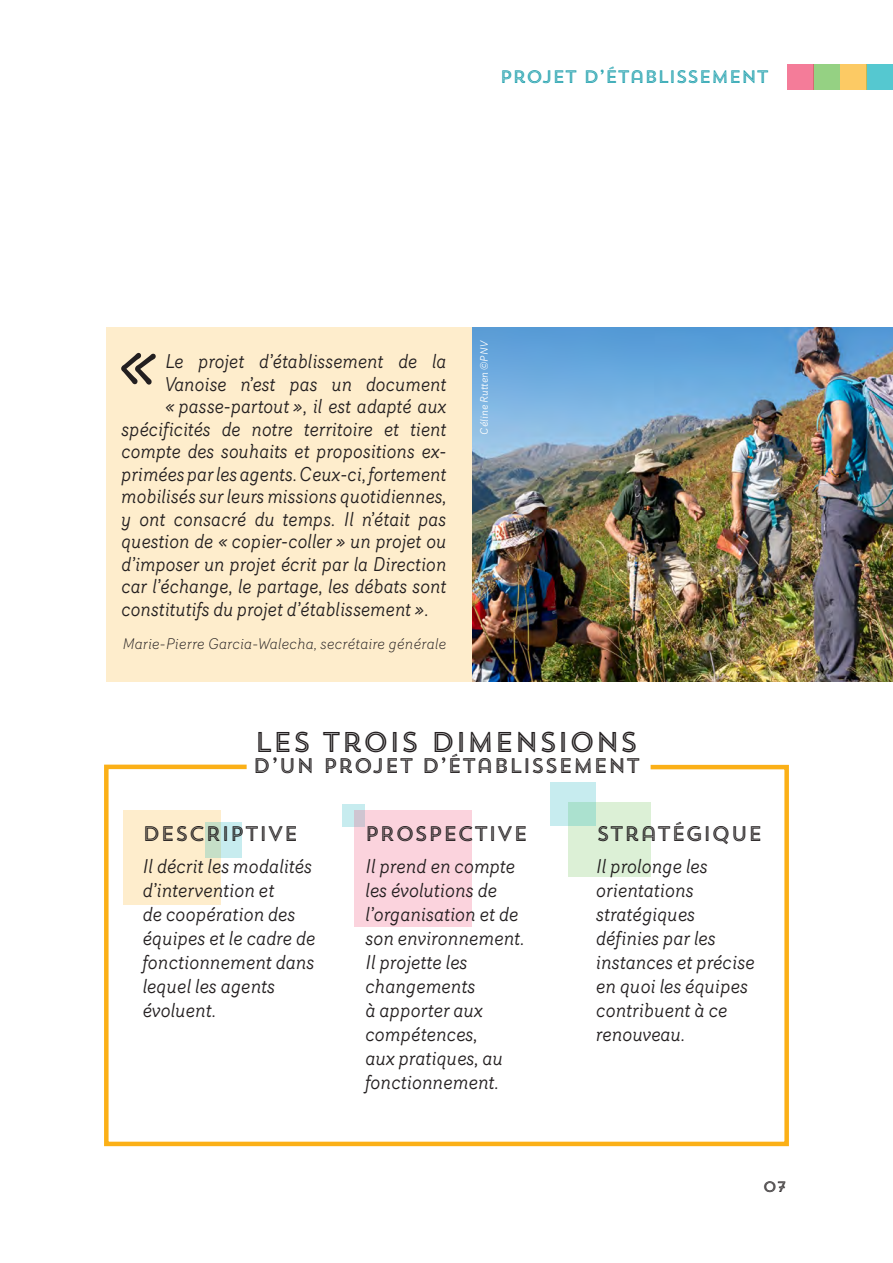
<style>
.page{position:relative;width:893px;height:1263px;background:#fff}
.page>*{position:absolute;margin:0;border:0;box-sizing:border-box;transform-origin:0 0}
.t1{font:italic 82.05px "Router";color:#231f20;scale:.93 1}
.t2{font:28.5px "Trend Sans Five";color:#231f20}
.t3{font:21px "Trend Sans Five";color:#231f20}
.t4{font:21px "Trend Sans Five";color:#231f20;scale:.96 1}
.t5{font:italic 19.5px "Router";letter-spacing:-.01em;color:#231f20;scale:.93 1}
.t6{font:italic 19.5px/24px "Router";letter-spacing:-.01em;color:#231f20;scale:.95 1}
.t7{font:18px "Trend Sans Five";letter-spacing:-.03em;color:#20a0ad}
.t8{font:italic 300 15px "Router";color:#231f20}
.t9{font:15px "Trend Sans Five";color:#231f20}
.t10{font:italic 10.5px "Router";color:#fff}
</style>
<div class="page">
<div style="left:106px;top:327px;width:366px;height:355px;background:#feedcc"></div>
<img style="left:472px;top:327px;width:421px;height:355px">
<svg style="left:104px;top:764px;width:685px;height:383px"></svg>
<div style="left:866px;top:64px;width:27px;height:26px;background:#55c8d0"></div>
<div style="left:840px;top:64px;width:26px;height:26px;background:#fcca64"></div>
<div style="left:813px;top:64px;width:27px;height:26px;background:#95d183"></div>
<div style="left:787px;top:64px;width:26px;height:26px;background:#f47c99"></div>
<p class="t7" style="left:500px;top:66px;width:271px">PROJET D’ÉTABLISSEMENT</p>
<p class="t1" style="left:117px;top:301px;width:46px">«</p>
<p class="t5" style="left:165px;top:347px;width:304px">Le projet d’établissement de la</p>
<p class="t5" style="left:165px;top:370px;width:304px">Vanoise n’est pas un document</p>
<p class="t5" style="left:165px;top:392px;width:304px">« passe-partout », il est adapté aux</p>
<p class="t5" style="left:121px;top:415px;width:351px">spécificités de notre territoire et tient</p>
<p class="t5" style="left:121px;top:437px;width:351px">compte des souhaits et propositions ex-</p>
<p class="t5" style="left:121px;top:460px;width:351px">primées par les agents. Ceux-ci, fortement</p>
<p class="t5" style="left:121px;top:482px;width:351px">mobilisés sur leurs missions quotidiennes,</p>
<p class="t5" style="left:121px;top:505px;width:351px">y ont consacré du temps. Il n’était pas</p>
<p class="t5" style="left:121px;top:527px;width:351px">question de « copier-coller » un projet ou</p>
<p class="t5" style="left:121px;top:550px;width:351px">d’imposer un projet écrit par la Direction</p>
<p class="t5" style="left:121px;top:572px;width:351px">car l’échange, le partage, les débats sont</p>
<p class="t5" style="left:121px;top:595px;width:332px">constitutifs du projet d’établissement ».</p>
<p class="t8" style="left:122px;top:633px;width:326px">Marie-Pierre Garcia-Walecha, secrétaire générale</p>
<p class="t10" style="left:476px;top:435px;width:95px;rotate:-90deg">Céline Rutten ©PNV</p>
<p class="t2" style="left:254px;top:723px;width:385px">LES TROIS DIMENSIONS</p>
<p class="t3" style="left:253px;top:752px;width:389px">D’UN PROJET D’ÉTABLISSEMENT</p>
<p class="t3" style="left:365px;top:820px;width:165px">PROSPECTIVE</p>
<p class="t3" style="left:142px;top:820px;width:158px">DESCRIPTIVE</p>
<p class="t6" style="left:142px;top:853px;width:184px">Il décrit les modalités d’intervention et<br>de coopération des équipes et le cadre de fonctionnement dans lequel les agents évoluent.</p>
<p class="t6" style="left:365px;top:853px;width:169px">Il prend en compte les évolutions de l’organisation et de son environnement.<br>Il projette les changements<br>à apporter aux compétences,<br>aux pratiques, au fonctionnement.</p>
<p class="t4" style="left:596px;top:820px;width:175px">STRATÉGIQUE</p>
<p class="t6" style="left:596px;top:853px;width:169px">Il prolonge les orientations stratégiques définies par les instances et précise en quoi les équipes contribuent à ce renouveau.</p>
<p class="t9" style="left:763px;top:1177px;width:25px">07</p>
</div>
